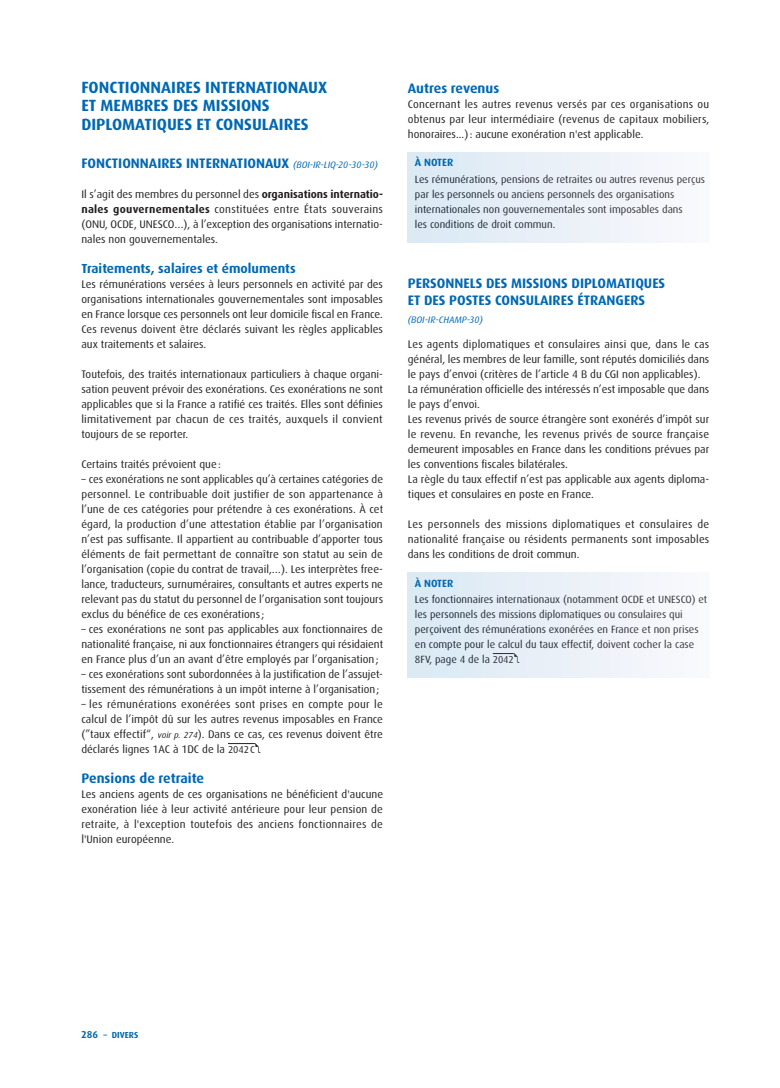
<style>
.page{position:relative;width:780px;height:1088px;background:#fff}
.page>*{position:absolute;margin:0;border:0;box-sizing:border-box;transform-origin:0 0}
.titre_1{font:700 16.25px/18.8px "Dax";color:#0168b3}
.titre_2{font:700 13.75px/17.5px "Dax";color:#0168b3}
.cdt{font:700 13.75px "Dax";color:#0168b3}
.titre_3{font:700 13.12px "Dax";color:#0168b3}
.cdt-2{font:11px/15px "Dax";color:#231f20;text-align:justify}
.cdt-saut{font:11px/15px "Dax";color:#231f20;text-align:justify}
.blue_box_cdt{font:10.5px/15px "Dax";color:#231f20}
.blue_box_cdt-2{font:10.5px "Dax Bold Caps";color:#0168b3}
.titre_2-2{font:italic 9.38px "Dax";color:#0168b3}
.t1{font:700 8.75px "Dax";color:#0168b3}
.s1{font-weight:400;font-style:italic;font-size:9.38px}
.s2{font-weight:700}
.s3{font-style:italic;font-size:8.75px}
.s4{font-size:10px}
</style>
<div class="page">
<svg style="left:228px;top:743px;width:30px;height:4px"></svg>
<div style="left:408px;top:153px;width:301px;height:90px;background:linear-gradient(to right,#dae9f4,#faf9fc)"></div>
<div style="left:408px;top:572px;width:301px;height:106px;background:linear-gradient(to right,#dae8f3,#faf9fc)"></div>
<p class="titre_1" style="left:81px;top:78px;width:247px">FONCTIONNAIRES INTERNATIONAUX<br>ET MEMBRES DES MISSIONS<br>DIPLOMATIQUES ET CONSULAIRES</p>
<p class="titre_2" style="left:81px;top:154px;width:298px">FONCTIONNAIRES INTERNATIONAUX <span class="s1">(BOI-IR-LIQ-20-30-30)</span></p>
<p class="cdt-2" style="left:81px;top:187px;width:303px">Il s’agit des membres du personnel des <span class="s2">organisations internatio&shy;nales gouvernementales</span> constituées entre États souverains (ONU, OCDE, UNESCO…), à l’exception des organisations internatio&shy;nales non gouvernementales.</p>
<p class="titre_3" style="left:81px;top:261px;width:216px">Traitements, salaires et émoluments</p>
<p class="cdt-saut" style="left:81px;top:277px;width:303px">Les rémunérations versées à leurs personnels en activité par des organisations internationales gouvernementales sont imposables en France lorsque ces personnels ont leur domicile fiscal en France.<br>Ces revenus doivent être déclarés suivant les règles applicables aux traitements et salaires.</p>
<p class="cdt-saut" style="left:81px;top:367px;width:303px">Toutefois, des traités internationaux particuliers à chaque organi&shy;sation peuvent prévoir des exonérations. Ces exonérations ne sont applicables que si la France a ratifié ces traités. Elles sont définies limitativement par chacun de ces traités, auxquels il convient toujours de se reporter.</p>
<p class="cdt-2" style="left:81px;top:457px;width:141px">Certains traités prévoient que:</p>
<p class="cdt-2" style="left:81px;top:472px;width:303px">– ces exonérations ne sont applicables qu’à certaines catégories de personnel. Le contribuable doit justifier de son appartenance à l’une de ces catégories pour prétendre à ces exonérations. À cet égard, la production d’une attestation établie par l’organisation n’est pas suffisante. Il appartient au contribuable d’apporter tous éléments de fait permettant de connaître son statut au sein de l’organisation (copie du contrat de travail,…). Les interprètes free&shy;lance, traducteurs, surnuméraires, consultants et autres experts ne relevant pas du statut du personnel de l’organisation sont toujours exclus du bénéfice de ces exonérations ;</p>
<p class="cdt-2" style="left:81px;top:622px;width:303px">– ces exonérations ne sont pas applicables aux fonctionnaires de nationalité française, ni aux fonctionnaires étrangers qui résidaient en France plus d’un an avant d’être employés par l’organisation;</p>
<p class="cdt-2" style="left:81px;top:667px;width:303px">– ces exonérations sont subordonnées à la justification de l’assujet&shy;tissement des rémunérations à un impôt interne à l’organisation;</p>
<p class="cdt-saut" style="left:81px;top:697px;width:303px">– les rémunérations exonérées sont prises en compte pour le calcul de l’impôt dû sur les autres revenus imposables en France (”taux effectif“, <span class="s3">voir p. 274</span>). Dans ce cas, ces revenus doivent être déclarés lignes 1AC à 1DC de la <span class="s4">2042C</span> .</p>
<p class="cdt" style="left:81px;top:770px;width:124px">Pensions de retraite</p>
<p class="cdt-saut" style="left:81px;top:787px;width:303px">Les anciens agents de ces organisations ne bénéficient d'aucune exonération liée à leur activité antérieure pour leur pension de retraite, à l'exception toutefois des anciens fonctionnaires de l'Union européenne.</p>
<p class="cdt" style="left:408px;top:80px;width:93px">Autres revenus</p>
<p class="cdt-saut" style="left:408px;top:97px;width:303px">Concernant les autres revenus versés par ces organisations ou obtenus par leur intermédiaire (revenus de capitaux mobiliers, honoraires...): aucune exonération n'est applicable.</p>
<p class="blue_box_cdt-2" style="left:415px;top:157px;width:40px">À NOTER</p>
<p class="blue_box_cdt" style="left:415px;top:172px;width:292px">Les rémunérations, pensions de retraites ou autres revenus perçus par les personnels ou anciens personnels des organisations internationales non gouvernementales sont imposables dans<br>les conditions de droit commun.</p>
<p class="titre_2" style="left:408px;top:274px;width:259px">PERSONNELS DES MISSIONS DIPLOMATIQUES<br>ET DES POSTES CONSULAIRES ÉTRANGERS</p>
<p class="titre_2-2" style="left:408px;top:314px;width:77px">(BOI-IR-CHAMP-30)</p>
<p class="cdt-2" style="left:408px;top:337px;width:303px">Les agents diplomatiques et consulaires ainsi que, dans le cas général, les membres de leur famille, sont réputés domiciliés dans le pays d’envoi (critères de l’article 4 B du CGI non applicables).</p>
<p class="cdt-2" style="left:408px;top:382px;width:303px">La rémunération officielle des intéressés n’est imposable que dans le pays d’envoi.</p>
<p class="cdt-2" style="left:408px;top:412px;width:303px">Les revenus privés de source étrangère sont exonérés d’impôt sur le revenu. En revanche, les revenus privés de source française demeurent imposables en France dans les conditions prévues par les conventions fiscales bilatérales.</p>
<p class="cdt-saut" style="left:408px;top:472px;width:303px">La règle du taux effectif n’est pas applicable aux agents diploma&shy;tiques et consulaires en poste en France.</p>
<p class="cdt-saut" style="left:408px;top:517px;width:303px">Les personnels des missions diplomatiques et consulaires de nationalité française ou résidents permanents sont imposables dans les conditions de droit commun.</p>
<p class="blue_box_cdt-2" style="left:415px;top:577px;width:40px">À NOTER</p>
<p class="blue_box_cdt" style="left:415px;top:592px;width:294px">Les fonctionnaires internationaux (notamment OCDE et UNESCO) et les personnels des missions diplomatiques ou consulaires qui perçoivent des rémunérations exonérées en France et non prises en compte pour le calcul du taux effectif, doivent cocher la case 8FV, page 4 de la <span class="s4">2042</span> .</p>
<p class="t1" style="left:81px;top:1030px;width:59px"><span class="s4">286</span> – DIVERS</p>
</div>
